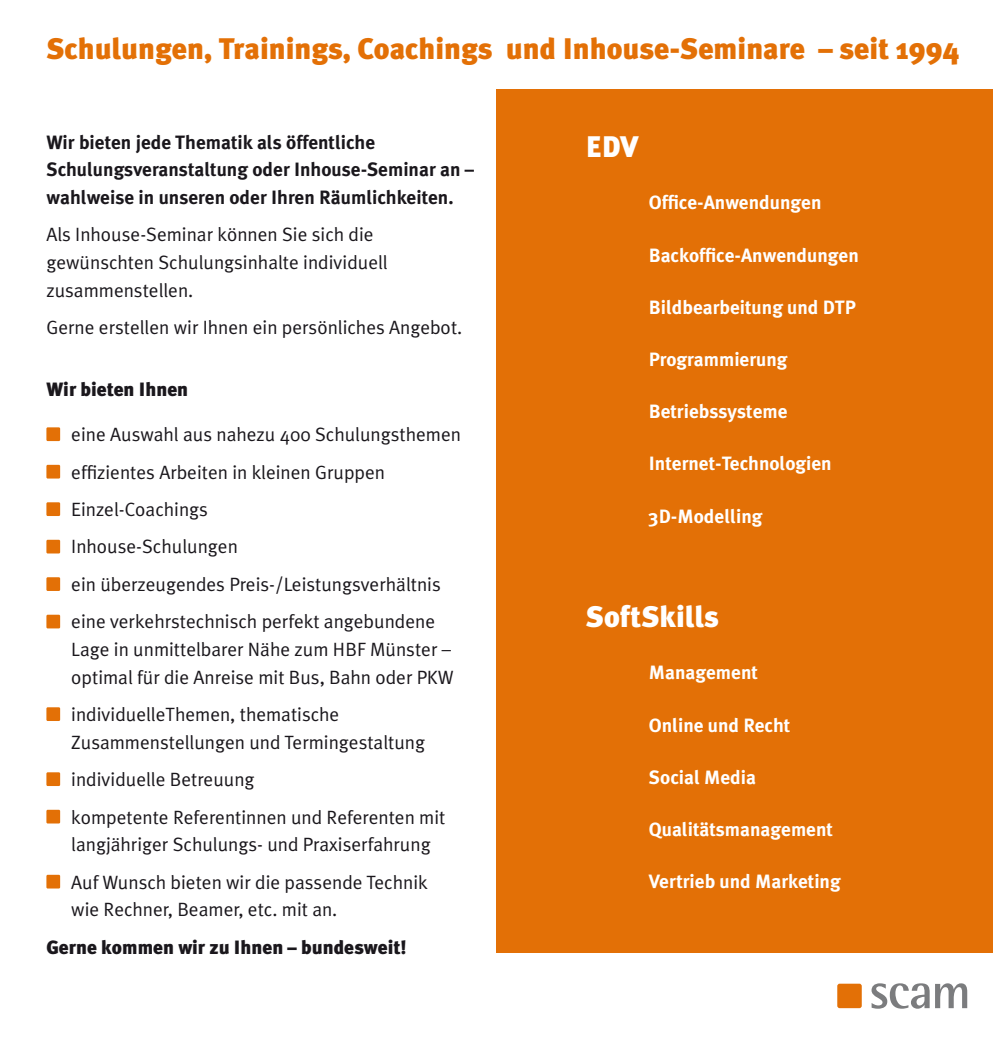
<style>
.page{position:relative;width:993px;height:1042px;background:#fff}
.page>*{position:absolute;margin:0;border:0;box-sizing:border-box;transform-origin:0 0}
.t1{font:900 29.75px "Meta Plus";color:#e37006}
.t2{font:900 29.75px "Meta Plus";color:#fff}
.t3{font:19.25px/37.4px "Meta Plus Normal";color:#1a171c}
.t4{font:700 19.25px "Meta Plus";color:#fff}
.t5{font:700 19.25px/27.5px "Meta Plus";color:#1a171c}
.t6{font:900 19.25px "Meta Plus";color:#1a171c}
</style>
<div class="page">
<div style="left:496px;top:89px;width:496px;height:953px;background:#e37006"></div>
<div style="left:46px;top:427px;width:14px;height:14px;background:#e37006"></div>
<div style="left:46px;top:465px;width:14px;height:13px;background:#e37006"></div>
<div style="left:46px;top:502px;width:14px;height:14px;background:#e37006"></div>
<div style="left:46px;top:540px;width:14px;height:13px;background:#e37006"></div>
<div style="left:46px;top:577px;width:14px;height:14px;background:#e37006"></div>
<div style="left:46px;top:615px;width:14px;height:13px;background:#e37006"></div>
<div style="left:46px;top:707px;width:14px;height:14px;background:#e37006"></div>
<div style="left:46px;top:772px;width:14px;height:14px;background:#e37006"></div>
<div style="left:46px;top:810px;width:14px;height:13px;background:#e37006"></div>
<div style="left:46px;top:875px;width:14px;height:13px;background:#e37006"></div>
<div style="left:496px;top:953px;width:496px;height:89px;background:#fff"></div>
<svg style="left:871px;top:983px;width:95px;height:25px"></svg>
<div style="left:837px;top:983px;width:24px;height:25px;background:#e37006;border-radius:2px"></div>
<h1 class="t1" style="left:46px;top:31px;width:914px">Schulungen, Trainings, Coachings und Inhouse-Seminare – seit 1994</h1>
<p class="t5" style="left:46px;top:128px;width:429px">Wir bieten jede Thematik als öffentliche<br>Schulungsveranstaltung oder Inhouse-Seminar an – wahlweise in unseren oder Ihren Räumlichkeiten.</p>
<p class="t3" style="left:46px;top:221px;width:343px;line-height:27.5px">Als Inhouse-Seminar können Sie sich die gewünschten Schulungsinhalte individuell zusammenstellen.</p>
<p class="t3" style="left:46px;top:308px;width:417px">Gerne erstellen wir Ihnen ein persönliches Angebot.</p>
<p class="t6" style="left:46px;top:378px;width:143px">Wir bieten Ihnen</p>
<p class="t3" style="left:71px;top:415px;width:391px">eine Auswahl aus nahezu 400 Schulungsthemen effizientes Arbeiten in kleinen Gruppen Einzel-Coachings<br>Inhouse-Schulungen<br>ein überzeugendes Preis-/Leistungsverhältnis eine verkehrstechnisch perfekt angebundene</p>
<p class="t3" style="left:71px;top:635px;width:384px;line-height:27.5px">Lage in unmittelbarer Nähe zum HBF Münster – optimal für die Anreise mit Bus, Bahn oder PKW</p>
<p class="t3" style="left:71px;top:700px;width:355px;line-height:27.5px">individuelleThemen, thematische<br>Zusammenstellungen und Termingestaltung</p>
<p class="t3" style="left:71px;top:760px;width:375px">individuelle Betreuung<br>kompetente Referentinnen und Referenten mit</p>
<p class="t3" style="left:71px;top:825px;width:361px">langjähriger Schulungs- und Praxiserfahrung<br>Auf Wunsch bieten wir die passende Technik</p>
<p class="t3" style="left:71px;top:890px;width:267px">wie Rechner, Beamer, etc. mit an.</p>
<p class="t6" style="left:46px;top:935px;width:361px">Gerne kommen wir zu Ihnen – bundesweit!</p>
<h1 class="t2" style="left:585px;top:129px;width:54px">EDV</h1>
<p class="t4" style="left:648px;top:191px;width:174px">Office-Anwendungen</p>
<p class="t4" style="left:648px;top:244px;width:211px">Backoffice-Anwendungen</p>
<p class="t4" style="left:648px;top:296px;width:208px">Bildbearbeitung und DTP</p>
<p class="t4" style="left:648px;top:348px;width:140px">Programmierung</p>
<p class="t4" style="left:648px;top:400px;width:140px">Betriebssysteme</p>
<p class="t4" style="left:648px;top:452px;width:184px">Internet-Technologien</p>
<p class="t4" style="left:648px;top:505px;width:115px">3D-Modelling</p>
<h1 class="t2" style="left:585px;top:599px;width:134px">SoftSkills</h1>
<p class="t4" style="left:648px;top:661px;width:110px">Management</p>
<p class="t4" style="left:648px;top:714px;width:143px">Online und Recht</p>
<p class="t4" style="left:648px;top:766px;width:109px">Social Media</p>
<p class="t4" style="left:648px;top:818px;width:185px">Qualitätsmanagement</p>
<p class="t4" style="left:648px;top:870px;width:193px">Vertrieb und Marketing</p>
</div>
